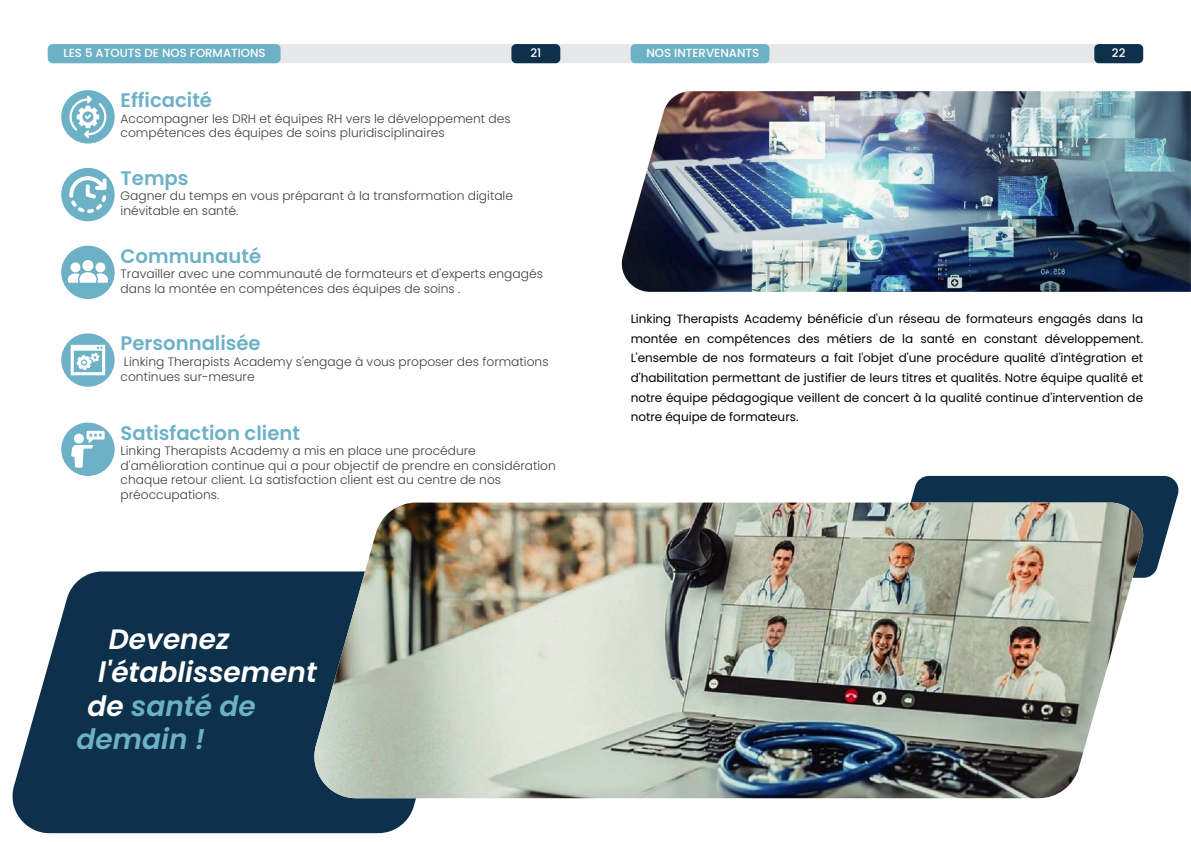
<style>
.page{position:relative;width:1191px;height:842px;background:#fff}
.page>*{position:absolute;margin:0;border:0;box-sizing:border-box;transform-origin:0 0}
.t1{font:italic 600 28px "Poppins";color:#fff}
.t2{font:italic 600 28px "Poppins";color:#6db1c7}
.t3{font:600 19.6px "Poppins";color:#6db1c7}
.t4{font:300 12.3px/14.7px "Poppins";color:#404042}
.t5{font:12px/19.6px "Poppins";color:#010101;text-align:justify}
.t6{font:500 11.7px "Poppins";color:#fff}
.s1{color:#fff}
</style>
<div class="page">
<svg style="left:892px;top:476px;width:287px;height:102px"></svg>
<img style="left:621px;top:91px;width:569px;height:201px">
<div style="left:48px;top:44px;width:1095px;height:19px;background:#e7e8e9;border-radius:5px"></div>
<div style="left:630px;top:44px;width:139px;height:19px;background:#6db1c7;border-radius:5px"></div>
<div style="left:1094px;top:44px;width:49px;height:19px;background:#0d314a;border-radius:5px"></div>
<svg style="left:12px;top:571px;width:461px;height:262px;fill:#0d314a"></svg>
<div style="left:48px;top:44px;width:233px;height:19px;background:#6db1c7;border-radius:5px"></div>
<div style="left:511px;top:44px;width:49px;height:19px;background:#0d314a;border-radius:5px"></div>
<div style="left:61px;top:90px;width:54px;height:54px;background:#6db1c7;border-radius:50%"></div>
<div style="left:61px;top:168px;width:54px;height:53px;background:#6db1c7;border-radius:50%"></div>
<div style="left:61px;top:246px;width:54px;height:53px;background:#6db1c7;border-radius:50%"></div>
<svg style="left:61px;top:333px;width:54px;height:54px"></svg>
<div style="left:61px;top:423px;width:54px;height:53px;background:#6db1c7;border-radius:50%"></div>
<svg style="left:69px;top:95px;width:37px;height:43px"></svg>
<svg style="left:69px;top:176px;width:38px;height:37px"></svg>
<svg style="left:68px;top:260px;width:40px;height:23px"></svg>
<svg style="left:71px;top:345px;width:34px;height:30px"></svg>
<svg style="left:71px;top:431px;width:34px;height:37px"></svg>
<img style="left:308px;top:503px;width:839px;height:295px">
<p class="t6" style="left:64px;top:46px;width:204px">LES 5 ATOUTS DE NOS FORMATIONS</p>
<p class="t6" style="left:530px;top:46px;width:12px">21</p>
<h2 class="t3" style="left:121px;top:89px;width:93px">Efficacité</h2>
<p class="t4" style="left:121px;top:111px;width:392px">Accompagner les DRH et équipes RH vers le développement des compétences des équipes de soins pluridisciplinaires</p>
<h2 class="t3" style="left:121px;top:167px;width:69px">Temps</h2>
<p class="t4" style="left:121px;top:189px;width:394px">Gagner du temps en vous préparant à la transformation digitale inévitable en santé.</p>
<h2 class="t3" style="left:121px;top:244px;width:142px">Communauté</h2>
<p class="t4" style="left:121px;top:266px;width:424px">Travailler avec une communauté de formateurs et d'experts engagés dans la montée en compétences des équipes de soins .</p>
<h2 class="t3" style="left:121px;top:332px;width:142px">Personnalisée</h2>
<p class="t4" style="left:121px;top:354px;width:429px">Linking Therapists Academy s'engage à vous proposer des formations continues sur-mesure</p>
<h2 class="t3" style="left:121px;top:421px;width:181px">Satisfaction client</h2>
<p class="t4" style="left:121px;top:443px;width:437px">Linking Therapists Academy a mis en place une procédure d'amélioration continue qui a pour objectif de prendre en considération chaque retour client. La satisfaction client est au centre de nos préoccupations.</p>
<h1 class="t1" style="left:109px;top:623px;width:122px">Devenez</h1>
<h1 class="t1" style="left:98px;top:656px;width:220px">l'établissement</h1>
<h1 class="t2" style="left:87px;top:690px;width:170px"><span class="s1">de</span> santé de</h1>
<h1 class="t2" style="left:77px;top:723px;width:130px">demain !</h1>
<p class="t6" style="left:646px;top:46px;width:114px">NOS INTERVENANTS</p>
<p class="t6" style="left:1112px;top:46px;width:15px">22</p>
<p class="t5" style="left:630px;top:309px;width:514px">Linking Therapists Academy bénéficie d'un réseau de formateurs engagés dans la montée en compétences des métiers de la santé en constant développement.<br>L'ensemble de nos formateurs a fait l'objet d'une procédure qualité d'intégration et d'habilitation permettant de justifier de leurs titres et qualités. Notre équipe qualité et notre équipe pédagogique veillent de concert à la qualité continue d'intervention de notre équipe de formateurs.</p>
</div>
